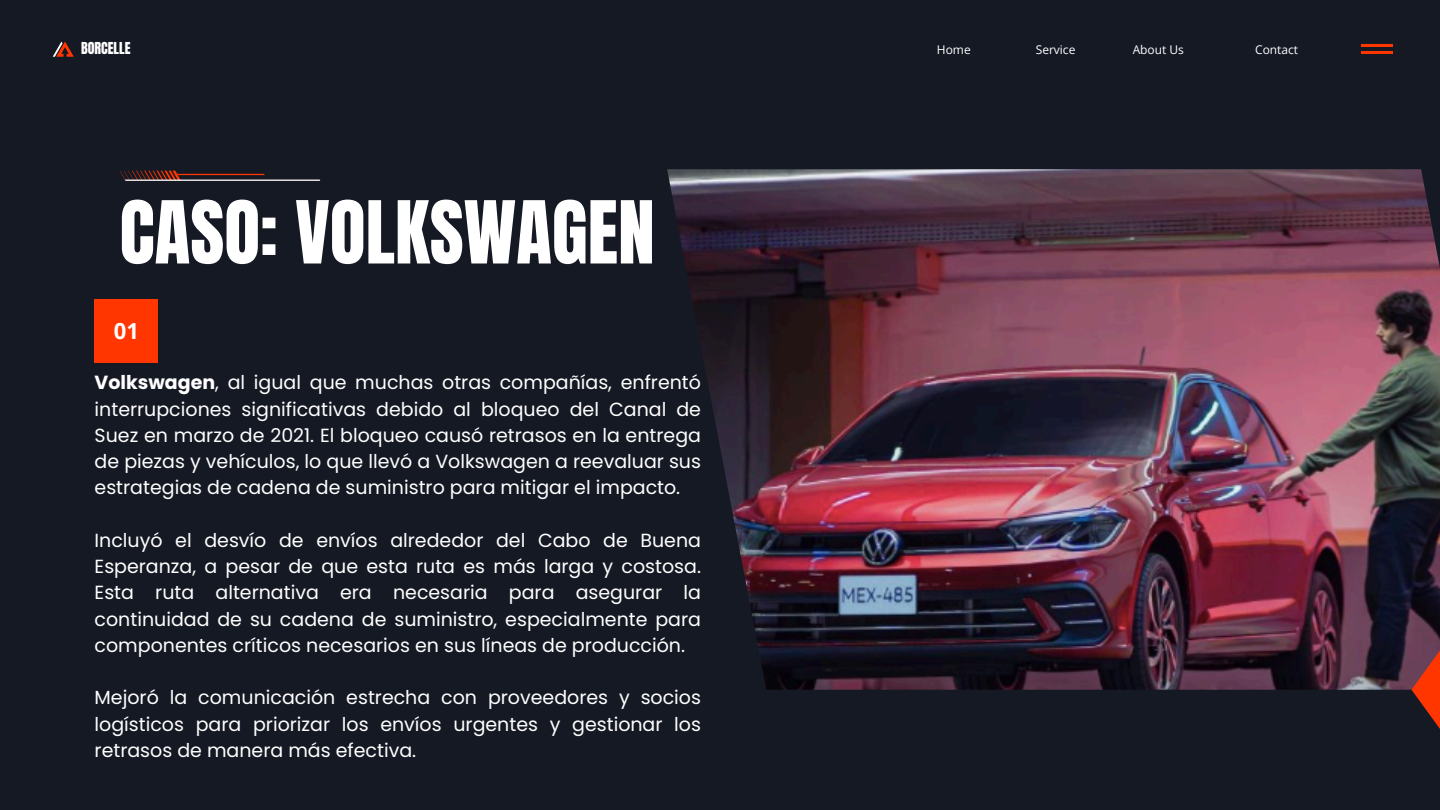
<style>
.page{position:relative;width:1440px;height:810px;background:#151924}
.page>*{position:absolute;margin:0;border:0;box-sizing:border-box;transform-origin:0 0}
.t1{font:73.7px "Anton";color:#fff}
.t2{font:700 22.1px "Open Sans";color:#fff}
.t3{font:19px/26.2px "Poppins";color:#fff;text-align:justify}
.t4{font:14px "Anton";color:#fff}
.t5{font:12px "Open Sans";color:#fff}
.s1{font-weight:700}
</style>
<div class="page">
<hr style="left:1362px;top:45px;width:31px;height:2px;background:#ff3600">
<hr style="left:1362px;top:52px;width:31px;height:2px;background:#ff3600">
<img style="left:667px;top:169px;width:773px;height:521px">
<svg style="left:1411px;top:650px;width:29px;height:79px"></svg>
<svg style="left:53px;top:42px;width:21px;height:15px"></svg>
<svg style="left:120px;top:171px;width:200px;height:10px"></svg>
<div style="left:95px;top:299px;width:63px;height:64px;background:#ff3600"></div>
<p class="t4" style="left:81px;top:38px;width:51px">BORCELLE</p>
<p class="t5" style="left:937px;top:41px;width:35px">Home</p>
<p class="t5" style="left:1036px;top:41px;width:41px">Service</p>
<p class="t5" style="left:1133px;top:41px;width:53px">About Us</p>
<h3 class="t5" style="left:1255px;top:41px;width:45px">Contact</h3>
<p class="t1" style="left:120px;top:180px;width:537px">CASO: VOLKSWAGEN</p>
<p class="t2" style="left:114px;top:315px;width:27px">01</p>
<h1 class="t3" style="left:95px;top:370px;width:608px"><span class="s1">Volkswagen</span>, al igual que muchas otras compañías, enfrentó interrupciones significativas debido al bloqueo del Canal de Suez en marzo de 2021. El bloqueo causó retrasos en la entrega de piezas y vehículos, lo que llevó a Volkswagen a reevaluar sus estrategias de cadena de suministro para mitigar el impacto.</h1>
<p class="t3" style="left:95px;top:527px;width:608px">Incluyó el desvío de envíos alrededor del Cabo de Buena Esperanza, a pesar de que esta ruta es más larga y costosa.<br>Esta ruta alternativa era necesaria para asegurar la continuidad de su cadena de suministro, especialmente para componentes críticos necesarios en sus líneas de producción.</p>
<h2 class="t3" style="left:95px;top:685px;width:608px">Mejoró la comunicación estrecha con proveedores y socios logísticos para priorizar los envíos urgentes y gestionar los retrasos de manera más efectiva.</h2>
</div>
